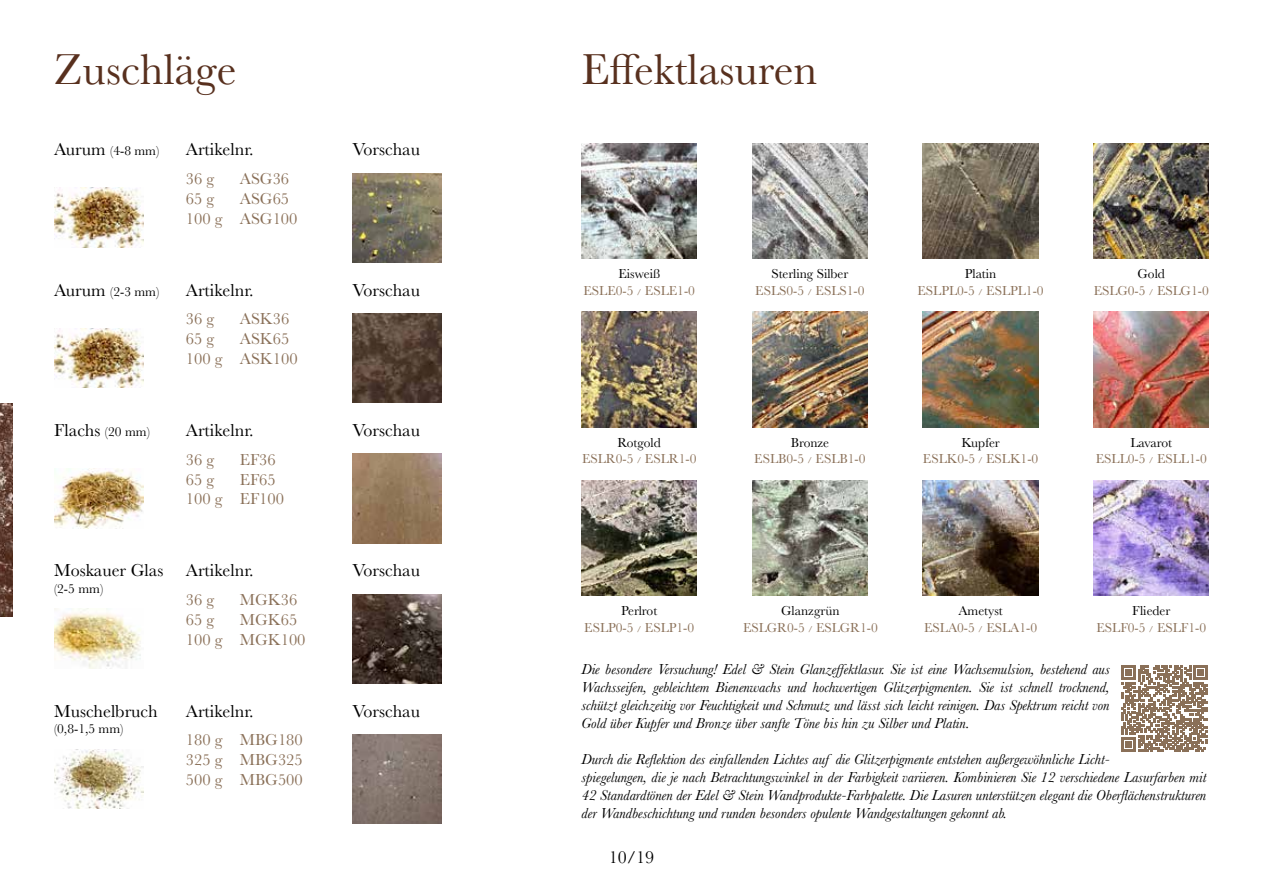
<style>
.page{position:relative;width:1263px;height:893px;background:#fff}
.page>*{position:absolute;margin:0;border:0;box-sizing:border-box;transform-origin:0 0}
.t1{font:45px "Baskerville";color:#58301e}
.t2{font:18px "Baskerville";color:#000}
.t3{font:16.5px/19.8px "Baskerville";color:#8a7058}
.t4{font:italic 15px/18px "Baskerville";color:#000;text-align:justify}
.t5{font:13.5px/16.2px "Baskerville";color:#8a7058;text-align:center}
.t6{font:13.5px/16.2px "Baskerville";color:#000;text-align:center}
.s1{font-size:18px}
.s2{font-size:13.5px}
.s3{color:#000}
.s4{font-size:9px}
.s5{color:#8a7058}
.s6{font-size:9px;color:#8a7058}
</style>
<div class="page">
<img style="left:0;top:404px;width:12px;height:213px">
<img style="left:54px;top:188px;width:89px;height:59px">
<img style="left:352px;top:173px;width:90px;height:89px">
<img style="left:752px;top:143px;width:116px;height:116px">
<img style="left:923px;top:143px;width:115px;height:116px">
<img style="left:1093px;top:143px;width:116px;height:116px">
<img style="left:581px;top:143px;width:116px;height:116px">
<img style="left:752px;top:312px;width:116px;height:115px">
<img style="left:923px;top:312px;width:115px;height:115px">
<img style="left:1093px;top:312px;width:116px;height:115px">
<img style="left:581px;top:312px;width:116px;height:115px">
<img style="left:752px;top:480px;width:116px;height:116px">
<img style="left:923px;top:480px;width:115px;height:116px">
<img style="left:1093px;top:480px;width:116px;height:116px">
<img style="left:582px;top:480px;width:115px;height:116px">
<img style="left:54px;top:469px;width:89px;height:59px">
<img style="left:352px;top:454px;width:90px;height:89px">
<img style="left:54px;top:609px;width:87px;height:59px">
<img style="left:352px;top:594px;width:90px;height:89px">
<img style="left:54px;top:749px;width:89px;height:60px">
<img style="left:352px;top:734px;width:90px;height:90px">
<img style="left:54px;top:328px;width:89px;height:60px">
<img style="left:352px;top:313px;width:90px;height:90px">
<svg style="left:1121px;top:665px;width:87px;height:87px"></svg>
<h1 class="t1" style="left:54px;top:41px;width:184px">Zuschläge</h1>
<h1 class="t1" style="left:581px;top:41px;width:237px">Effektlasuren</h1>
<p class="t6" style="left:54px;top:143px;width:107px"><span class="s1">Aurum</span> (4-8 mm)</p>
<p class="t2" style="left:186px;top:138px;width:69px">Artikelnr.</p>
<p class="t3" style="left:186px;top:169px;width:30px">36 g</p>
<p class="t3" style="left:240px;top:169px;width:51px">ASG36</p>
<p class="t3" style="left:186px;top:189px;width:30px">65 g</p>
<p class="t3" style="left:186px;top:189px;width:113px;text-indent:54px">ASG65<br>100 g ASG100</p>
<p class="t2" style="left:352px;top:138px;width:69px">Vorschau</p>
<p class="t6" style="left:54px;top:283px;width:107px"><span class="s1">Aurum</span> (2-3 mm)</p>
<p class="t2" style="left:186px;top:278px;width:69px">Artikelnr.</p>
<p class="t2" style="left:352px;top:278px;width:69px">Vorschau</p>
<p class="t3" style="left:186px;top:309px;width:30px">36 g</p>
<p class="t3" style="left:240px;top:309px;width:51px">ASK36</p>
<p class="t3" style="left:186px;top:329px;width:30px">65 g</p>
<p class="t3" style="left:186px;top:329px;width:113px;text-indent:54px">ASK65<br>100 g ASK100</p>
<p class="t2" style="left:54px;top:419px;width:97px">Flachs <span class="s2">(20 mm)</span></p>
<p class="t2" style="left:186px;top:419px;width:69px">Artikelnr.</p>
<p class="t3" style="left:186px;top:450px;width:30px">36 g</p>
<p class="t3" style="left:240px;top:450px;width:37px">EF36</p>
<p class="t3" style="left:186px;top:470px;width:30px">65 g</p>
<p class="t3" style="left:186px;top:470px;width:100px;text-indent:54px">EF65<br>100 g EF100</p>
<p class="t2" style="left:54px;top:559px;width:201px">Moskauer Glas Artikelnr.</p>
<p class="t6" style="left:54px;top:580px;width:51px">(2-5 mm)</p>
<p class="t3" style="left:186px;top:590px;width:30px">36 g</p>
<p class="t3" style="left:240px;top:590px;width:59px">MGK36</p>
<p class="t3" style="left:186px;top:610px;width:30px">65 g</p>
<p class="t3" style="left:186px;top:610px;width:121px;text-indent:54px">MGK65<br>100 g MGK100</p>
<p class="t2" style="left:54px;top:699px;width:105px">Muschelbruch</p>
<p class="t2" style="left:186px;top:699px;width:69px">Artikelnr.</p>
<p class="t6" style="left:54px;top:721px;width:71px">(0,8-1,5 mm)</p>
<p class="t3" style="left:186px;top:730px;width:118px;text-align:justify">180 g MBG180<br>325 g MBG325<br>500 g MBG500</p>
<p class="t2" style="left:352px;top:419px;width:69px">Vorschau</p>
<p class="t2" style="left:352px;top:559px;width:69px">Vorschau</p>
<p class="t2" style="left:352px;top:699px;width:69px">Vorschau</p>
<p class="t5" style="left:583px;top:266px;width:113px"><span class="s3">Eisweiß<br></span>ESLE0-5 <span class="s4">/</span> ESLE1-0</p>
<p class="t6" style="left:755px;top:266px;width:111px">Sterling Silber<br><span class="s5">ESLS0-5</span> <span class="s6">/</span> <span class="s5">ESLS1-0</span></p>
<p class="t5" style="left:917px;top:266px;width:128px"><span class="s3">Platin<br></span>ESLPL0-5 <span class="s4">/</span> ESLPL1-0</p>
<p class="t5" style="left:1094px;top:266px;width:116px"><span class="s3">Gold<br></span>ESLG0-5 <span class="s4">/</span> ESLG1-0</p>
<p class="t5" style="left:582px;top:435px;width:116px"><span class="s3">Rotgold<br></span>ESLR0-5 <span class="s4">/</span> ESLR1-0</p>
<p class="t5" style="left:754px;top:435px;width:113px"><span class="s3">Bronze<br></span>ESLB0-5 <span class="s4">/</span> ESLB1-0</p>
<p class="t5" style="left:923px;top:435px;width:117px"><span class="s3">Kupfer<br></span>ESLK0-5 <span class="s4">/</span> ESLK1-0</p>
<p class="t5" style="left:1096px;top:435px;width:112px"><span class="s3">Lavarot<br></span>ESLL0-5 <span class="s4">/</span> ESLL1-0</p>
<p class="t5" style="left:584px;top:603px;width:111px"><span class="s3">Perlrot<br></span>ESLP0-5 <span class="s4">/</span> ESLP1-0</p>
<p class="t5" style="left:743px;top:603px;width:136px"><span class="s3">Glanzgrün<br></span>ESLGR0-5 <span class="s4">/</span> ESLGR1-0</p>
<p class="t5" style="left:924px;top:603px;width:114px"><span class="s3">Ametyst<br></span>ESLA0-5 <span class="s4">/</span> ESLA1-0</p>
<p class="t5" style="left:1096px;top:603px;width:111px"><span class="s3">Flieder<br></span>ESLF0-5 <span class="s4">/</span> ESLF1-0</p>
<p class="t4" style="left:581px;top:660px;width:530px">Die besondere Versuchung! Edel &amp; Stein Glanzeffektlasur. Sie ist eine Wachsemulsion, bestehend aus Wachsseifen, gebleichtem Bienenwachs und hochwertigen Glitzerpigmenten. Sie ist schnell trocknend, schützt gleichzeitig vor Feuchtigkeit und Schmutz und lässt sich leicht reinigen. Das Spektrum reicht von Gold über Kupfer und Bronze über sanfte Töne bis hin zu Silber und Platin.</p>
<p class="t4" style="left:581px;top:750px;width:626px;text-align:left">Durch die Reflektion des einfallenden Lichtes auf die Glitzerpigmente entstehen außergewöhnliche Licht-<br>spiegelungen, die je nach Betrachtungswinkel in der Farbigkeit variieren. Kombinieren Sie 12 verschiedene Lasurfarben mit 42 Standardtönen der Edel &amp; Stein Wandprodukte-Farbpalette. Die Lasuren unterstützen elegant die Oberflächenstrukturen der Wandbeschichtung und runden besonders opulente Wandgestaltungen gekonnt ab.</p>
<p class="t2" style="left:609px;top:845px;width:47px">10/19</p>
</div>
